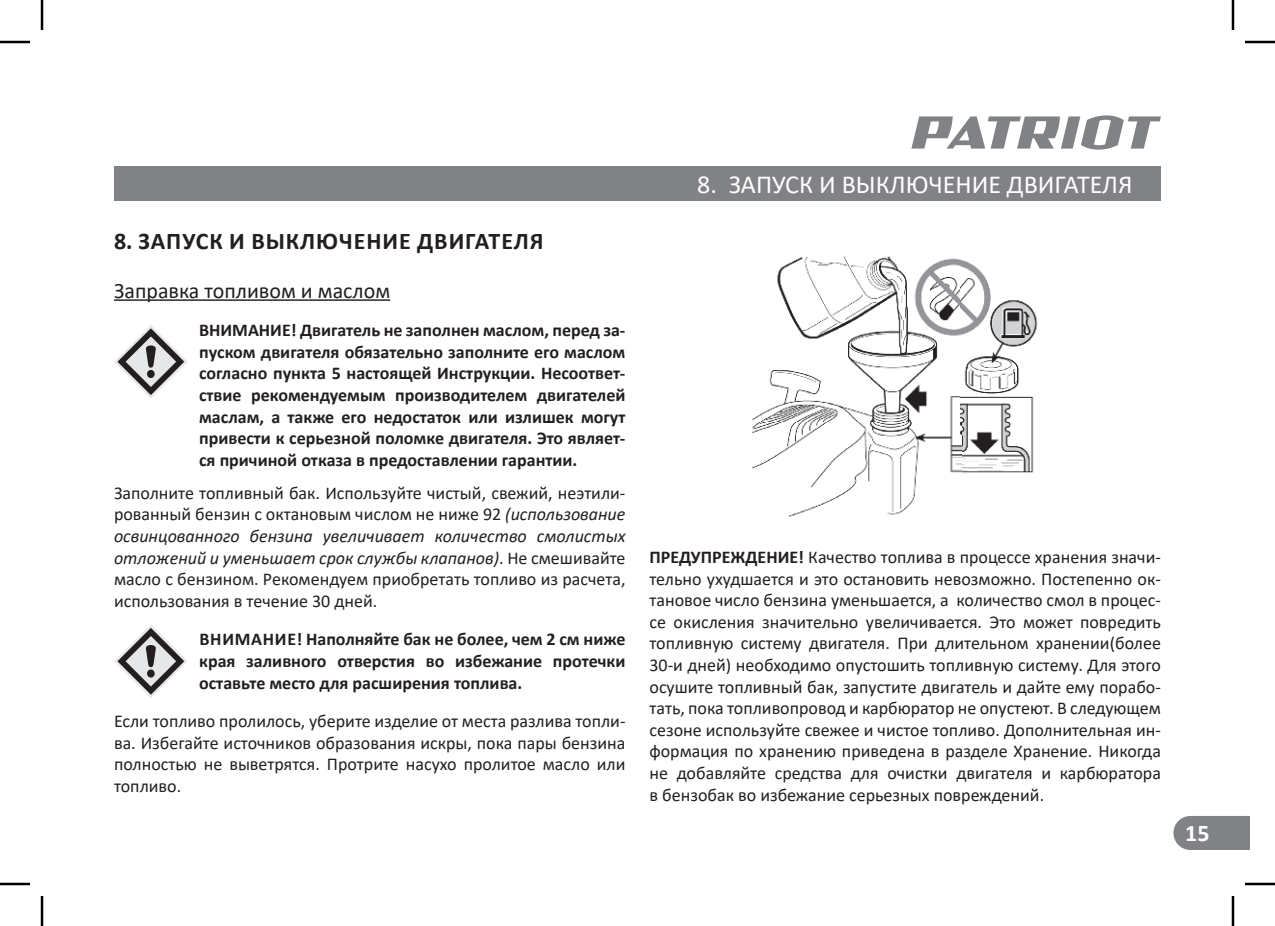
<style>
.page{position:relative;width:1275px;height:926px;background:#fff}
.page>*{position:absolute;margin:0;border:0;box-sizing:border-box;transform-origin:0 0}
.t1{font:26px "Calibri";color:#fff}
.t2{font:700 24px "Calibri";letter-spacing:.04em;color:#231f20}
.t3{font:700 24px "Calibri";color:#fff}
.t4{font:22px "Calibri";color:#231f20}
.t5{font:18px/21.6px "Calibri";color:#231f20;text-align:justify}
.t6{font:700 18px/21.6px "Calibri";color:#231f20;text-align:justify}
.s1{font-style:italic}
.s2{font-weight:700}
</style>
<div class="page">
<svg style="left:911px;top:115px;width:250px;height:35px"></svg>
<div style="left:114px;top:166px;width:1047px;height:34px;background:#808285"></div>
<div style="left:1173px;top:816px;width:77px;height:34px;background:#808285"></div>
<hr style="left:114px;top:299px;width:276px;height:2px;background:#231f20">
<svg style="left:114px;top:325px;width:74px;height:73px"></svg>
<svg style="left:114px;top:625px;width:74px;height:73px"></svg>
<img style="left:752px;top:256px;width:286px;height:261px">
<hr style="left:0;top:41px;width:30px;height:2px;background:#000">
<hr style="left:1245px;top:41px;width:30px;height:2px;background:#000">
<hr style="left:0;top:883px;width:30px;height:2px;background:#000">
<hr style="left:1245px;top:883px;width:30px;height:2px;background:#000">
<hr style="left:41px;top:0;width:2px;height:30px;background:#000">
<hr style="left:41px;top:896px;width:2px;height:30px;background:#000">
<hr style="left:1231px;top:0;width:3px;height:30px;background:#000">
<hr style="left:1231px;top:896px;width:3px;height:30px;background:#000">
<h2 class="t2" style="left:114px;top:224px;width:431px">8. ЗАПУСК И ВЫКЛЮЧЕНИЕ ДВИГАТЕЛЯ</h2>
<p class="t4" style="left:114px;top:275px;width:278px">Заправка топливом и маслом</p>
<p class="t6" style="left:199px;top:319px;width:428px">ВНИМАНИЕ! Двигатель не заполнен маслом, перед за&shy;пуском двигателя обязательно заполните его маслом согласно пункта 5 настоящей Инструкции. Несоответ&shy;ствие рекомендуемым производителем двигателей маслам, а также его недостаток или излишек могут привести к серьезной поломке двигателя. Это являет&shy;ся причиной отказа в предоставлении гарантии.</p>
<p class="t5" style="left:114px;top:482px;width:513px">Заполните топливный бак. Используйте чистый, свежий, неэтили&shy;рованный бензин с октановым числом не ниже 92 <span class="s1">(использование освинцованного бензина увеличивает количество смолистых отложений и уменьшает срок службы клапанов)</span>. Не смешивайте масло с бензином. Рекомендуем приобретать топливо из расчета, использования в течение 30 дней.</p>
<p class="t6" style="left:199px;top:628px;width:428px">ВНИМАНИЕ! Наполняйте бак не более, чем 2 см ниже края заливного отверстия во избежание протечки оставьте место для расширения топлива.</p>
<p class="t5" style="left:114px;top:710px;width:513px">Если топливо пролилось, уберите изделие от места разлива топли&shy;ва. Избегайте источников образования искры, пока пары бензина полностью не выветрятся. Протрите насухо пролитое масло или топливо.</p>
<h1 class="t1" style="left:697px;top:166px;width:437px">8. ЗАПУСК И ВЫКЛЮЧЕНИЕ ДВИГАТЕЛЯ</h1>
<p class="t5" style="left:649px;top:546px;width:513px"><span class="s2">ПРЕДУПРЕЖДЕНИЕ!</span> Качество топлива в процессе хранения значи&shy;тельно ухудшается и это остановить невозможно. Постепенно ок&shy;тановое число бензина уменьшается, а количество смол в процес&shy;се окисления значительно увеличивается. Это может повредить топливную систему двигателя. При длительном хранении(более 30-и дней) необходимо опустошить топливную систему. Для этого осушите топливный бак, запустите двигатель и дайте ему порабо&shy;тать, пока топливопровод и карбюратор не опустеют. В следующем сезоне используйте свежее и чистое топливо. Дополнительная ин&shy;формация по хранению приведена в разделе Хранение. Никогда не добавляйте средства для очистки двигателя и карбюратора в бензобак во избежание серьезных повреждений.</p>
<h2 class="t3" style="left:1185px;top:825px;width:26px">15</h2>
</div>
